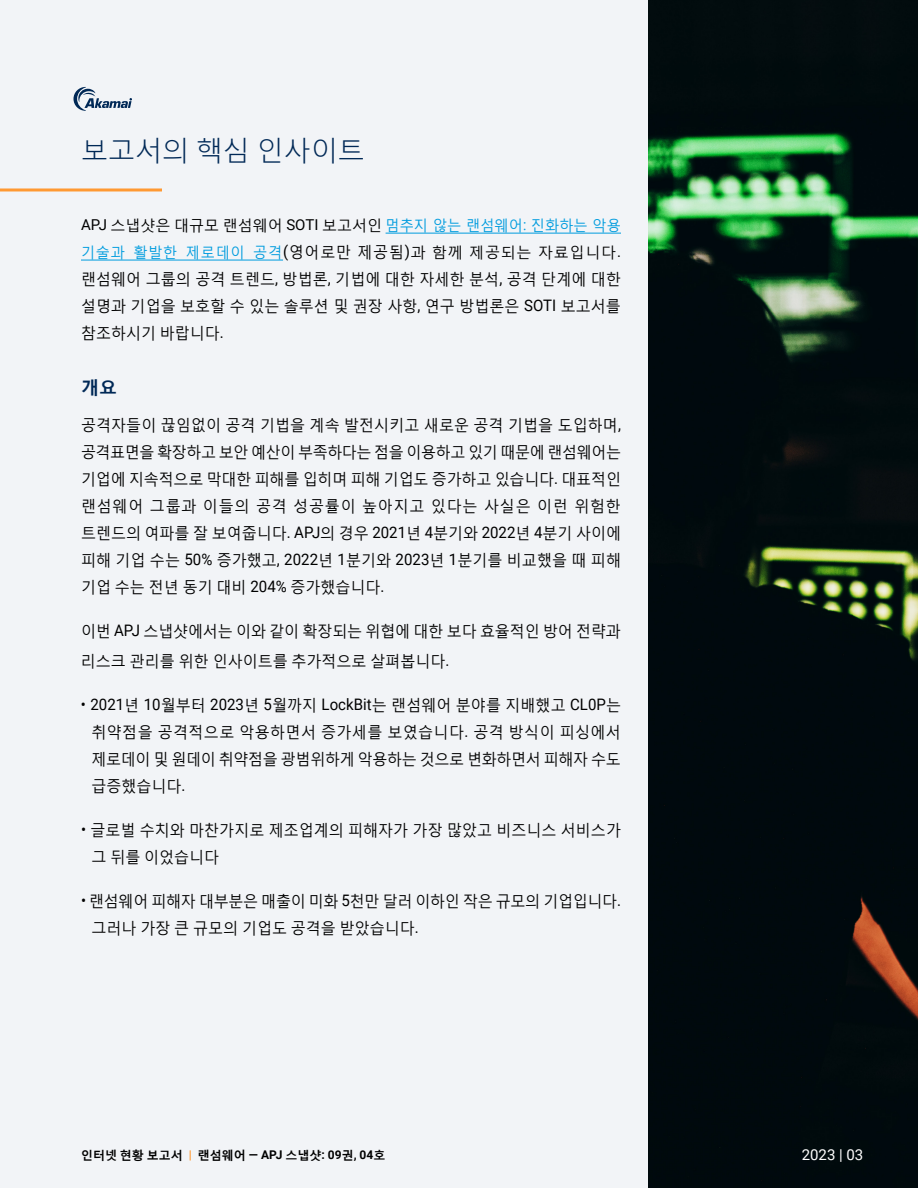
<style>
.page{position:relative;width:918px;height:1188px;background:#fff}
.page>*{position:absolute;margin:0;border:0;box-sizing:border-box;transform-origin:0 0}
.Headline{font:300 27px "Malgun Gothic";color:#002856}
.Subhead{font:700 18px "Malgun Gothic";color:#002856}
.Body{font:15.9px/27px "Malgun Gothic";color:#000;text-align:justify;scale:.95 1}
.Body-2{font:15.9px/27px "Malgun Gothic";letter-spacing:-.02em;color:#000;scale:.95 1}
.Body-3{font:15px/27px "Malgun Gothic";color:#009cde;scale:.95 1}
.t1{font:15px "Roboto";color:#fff}
.t2{font:700 12px "Malgun Gothic";color:#000}
.s1{font-family:"Roboto";color:#000}
.s2{color:#000}
.s3{font-family:"Roboto";font-size:15.9px;color:#000}
.s4{font-size:15.9px;color:#000}
.s5{font-family:"Roboto"}
.s6{font-family:"Roboto";color:#f93}
</style>
<div class="page">
<div style="left:0;top:0;width:648px;height:1188px;background:#f2f4f7"></div>
<svg style="left:74px;top:87px;width:58px;height:24px"></svg>
<img style="left:648px;top:0;width:270px;height:1188px">
<hr style="left:0;top:188px;width:162px;height:3px;background:#f93">
<hr style="left:386px;top:233px;width:235px;height:1px;background:#009cde">
<hr style="left:81px;top:260px;width:202px;height:1px;background:#009cde">
<p class="Headline" style="left:81px;top:136px;width:285px">보고서의 핵심 인사이트</p>
<p class="Body-3" style="left:81px;top:212px;width:570px"><span class="s1">APJ</span> <span class="s2">스냅샷은 대규모 랜섬웨어</span> <span class="s1">SOTI</span> <span class="s2">보고서인</span> 멈추지 않는 랜섬웨어: 진화하는 악용 기술과 활발한 제로데이 공격<span class="s3">(</span><span class="s4">영어로만 제공됨</span><span class="s3">)</span><span class="s2">과 함께 제공되는 자료입니다</span><span class="s1">.</span></p>
<p class="Body" style="left:81px;top:265px;width:570px">랜섬웨어 그룹의 공격 트렌드<span class="s5">,</span> 방법론<span class="s5">,</span> 기법에 대한 자세한 분석<span class="s5">,</span> 공격 단계에 대한 설명과 기업을 보호할 수 있는 솔루션 및 권장 사항<span class="s5">,</span> 연구 방법론은 <span class="s5">SOTI</span> 보고서를 참조하시기 바랍니다<span class="s5">.</span></p>
<p class="Subhead" style="left:81px;top:375px;width:37px">개요</p>
<p class="Body" style="left:81px;top:411px;width:570px">공격자들이 끊임없이 공격 기법을 계속 발전시키고 새로운 공격 기법을 도입하며<span class="s5">, </span>공격표면을 확장하고 보안 예산이 부족하다는 점을 이용하고 있기 때문에 랜섬웨어는 기업에 지속적으로 막대한 피해를 입히며 피해 기업도 증가하고 있습니다<span class="s5">.</span> 대표적인 랜섬웨어 그룹과 이들의 공격 성공률이 높아지고 있다는 사실은 이런 위험한 트렌드의 여파를 잘 보여줍니다<span class="s5">. APJ</span>의 경우 <span class="s5">2021</span>년 <span class="s5">4</span>분기와 <span class="s5">2022</span>년 <span class="s5">4</span>분기 사이에 피해 기업 수는 <span class="s5">50%</span> 증가했고<span class="s5">, 2022</span>년 <span class="s5">1</span>분기와 <span class="s5">2023</span>년 <span class="s5">1</span>분기를 비교했을 때 피해 기업 수는 전년 동기 대비 <span class="s5">204%</span> 증가했습니다<span class="s5">.</span></p>
<p class="Body" style="left:81px;top:615px;width:570px;line-height:30px">이번 <span class="s5">APJ</span> 스냅샷에서는 이와 같이 확장되는 위협에 대한 보다 효율적인 방어 전략과 리스크 관리를 위한 인사이트를 추가적으로 살펴봅니다<span class="s5">.</span></p>
<p class="Body" style="left:92px;top:691px;width:559px;text-indent:-11px"><span class="s5">• 2021</span>년 <span class="s5">10</span>월부터 <span class="s5">2023</span>년 <span class="s5">5</span>월까지 <span class="s5">LockBit</span>는 랜섬웨어 분야를 지배했고 <span class="s5">CL0P</span>는 취약점을 공격적으로 악용하면서 증가세를 보였습니다<span class="s5">.</span> 공격 방식이 피싱에서 제로데이 및 원데이 취약점을 광범위하게 악용하는 것으로 변화하면서 피해자 수도 급증했습니다<span class="s5">.</span></p>
<p class="Body" style="left:92px;top:816px;width:559px;text-indent:-10px"><span class="s5">•</span> 글로벌 수치와 마찬가지로 제조업계의 피해자가 가장 많았고 비즈니스 서비스가 그 뒤를 이었습니다</p>
<p class="Body-2" style="left:91px;top:887px;width:559px;text-indent:-10px"><span class="s5">•</span> 랜섬웨어 피해자 대부분은 매출이 미화 <span class="s5">5</span>천만 달러 이하인 작은 규모의 기업입니다<span class="s5">. </span>그러나 가장 큰 규모의 기업도 공격을 받았습니다<span class="s5">.</span></p>
<p class="t2" style="left:81px;top:1147px;width:306px">인터넷 현황 보고서 <span class="s6">|</span> 랜섬웨어 <span class="s5">— APJ</span> 스냅샷<span class="s5">: 09</span>권<span class="s5">, 04</span>호</p>
<p class="t1" style="left:802px;top:1144px;width:63px">2023 | 03</p>
</div>
